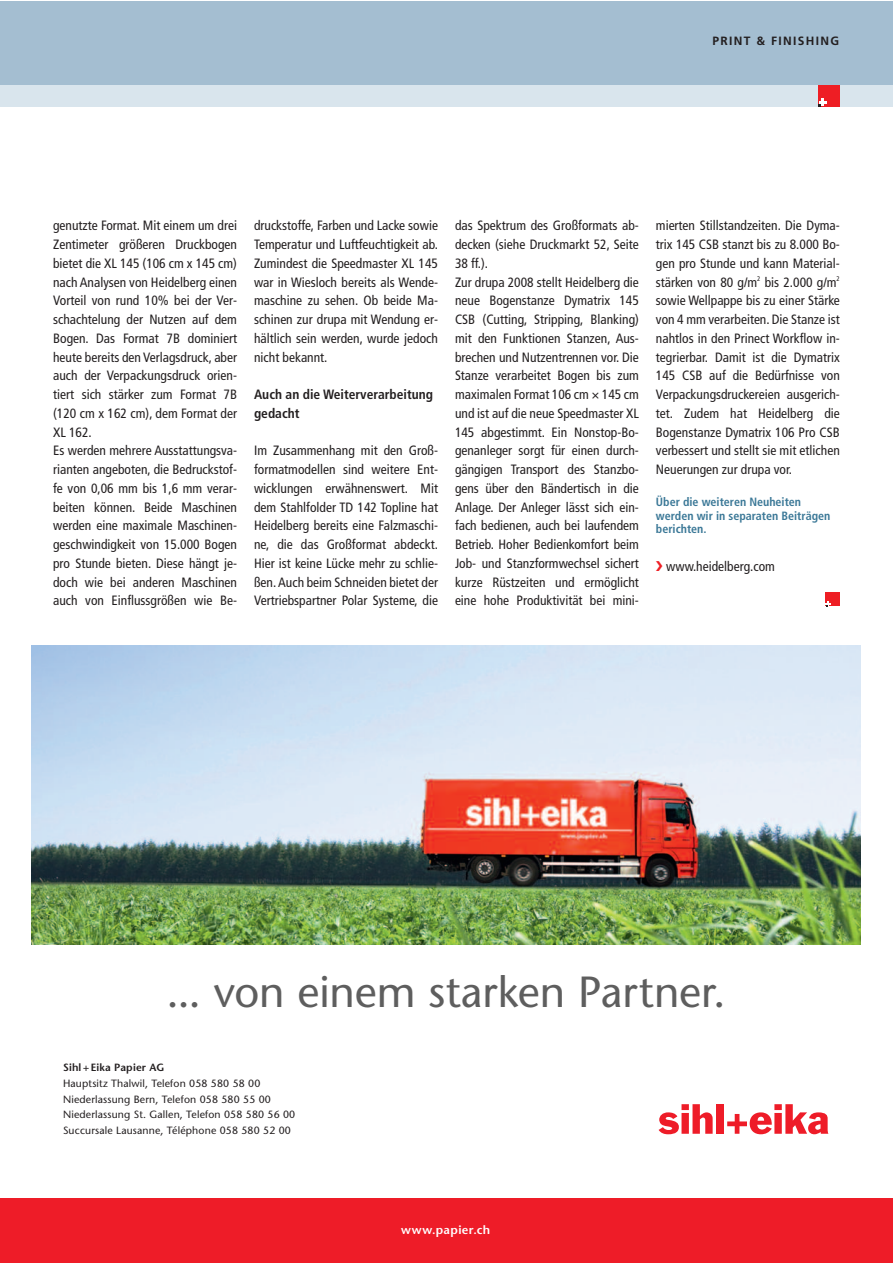
<style>
.page{position:relative;width:893px;height:1263px;background:#fff}
.page>*{position:absolute;margin:0;border:0;box-sizing:border-box;transform-origin:0 0}
.t1{font:43.5px "Papyrus Sans Regular+SZUHUV";letter-spacing:-.005em;color:#5e5e5e}
.t2{font:condensed 13.5px/18.8px "Frutiger";color:#231f20;text-align:justify}
.t3{font:700 condensed 13.5px/18.8px "Frutiger";color:#231f20}
.t4{font:700 condensed 12px/13.5px "Frutiger";color:#3b7897}
.t5{font:700 12px "Frutiger CE";letter-spacing:.11em;color:#231f20}
.t6{font:12px "Papyrus Sans Semi Bold+ESUXZA";letter-spacing:.035em;color:#fff}
.t7{font:10.5px/15.8px "Papyrus Sans Regular+SZUHUV";letter-spacing:.015em;color:#231f20}
.t8{font:10.5px "Papyrus Sans Semi Bold+ESUXZA";letter-spacing:.015em;color:#231f20}
</style>
<div class="page">
<div style="left:0;top:1px;width:892px;height:84px;background:#a4bed1"></div>
<div style="left:0;top:85px;width:892px;height:21px;background:#d9e5ed"></div>
<div style="left:826px;top:592px;width:14px;height:14px;background:#ee1e24"></div>
<svg style="left:826px;top:601px;width:5px;height:5px"></svg>
<div style="left:819px;top:85px;width:21px;height:21px;background:#ee1e24"></div>
<svg style="left:819px;top:98px;width:7px;height:8px"></svg>
<div style="left:0;top:1198px;width:892px;height:65px;background:#ee1c28"></div>
<svg style="left:659px;top:1104px;width:54px;height:30px"></svg>
<div style="left:716px;top:1104px;width:8px;height:30px;background:#ee1c28"></div>
<svg style="left:727px;top:1104px;width:101px;height:30px"></svg>
<img style="left:31px;top:645px;width:829px;height:299px">
<p class="t5" style="left:713px;top:34px;width:128px">PRINT &amp; FINISHING</p>
<p class="t2" style="left:53px;top:216px;width:185px;text-align:left">genutzte Format. Mit einem um drei<br>Zentimeter größeren Druckbogen bietet die XL 145 (106 cm x 145 cm) nach Analysen von Heidelberg einen<br>Vorteil von rund 10% bei der Ver&shy;schachtelung der Nutzen auf dem<br>Bogen. Das Format 7B dominiert heute bereits den Verlagsdruck, aber auch der Verpackungsdruck orien&shy;tiert sich stärker zum Format 7B (120 cm x 162 cm), dem Format der<br>XL 162.<br>Es werden mehrere Ausstattungsva&shy;rianten angeboten, die Bedruckstof&shy;fe von 0,06 mm bis 1,6 mm verar&shy;beiten können. Beide Maschinen werden eine maximale Maschinen&shy;geschwindigkeit von 15.000 Bogen pro Stunde bieten. Diese hängt je&shy;doch wie bei anderen Maschinen auch von Einflussgrößen wie Be-</p>
<p class="t2" style="left:254px;top:216px;width:185px">druckstoffe, Farben und Lacke sowie Temperatur und Luftfeuchtigkeit ab.<br>Zumindest die Speedmaster XL 145 war in Wiesloch bereits als Wende&shy;maschine zu sehen. Ob beide Ma&shy;schinen zur drupa mit Wendung er&shy;hältlich sein werden, wurde jedoch nicht bekannt.</p>
<p class="t3" style="left:254px;top:385px;width:181px">Auch an die Weiterverarbeitung gedacht</p>
<p class="t2" style="left:254px;top:441px;width:185px">Im Zusammenhang mit den Groß&shy;formatmodellen sind weitere Ent&shy;wicklungen erwähnenswert. Mit dem Stahlfolder TD 142 Topline hat Heidelberg bereits eine Falzmaschi&shy;ne, die das Großformat abdeckt.<br>Hier ist keine Lücke mehr zu schlie&shy;ßen.Auch beim Schneiden bietet der Vertriebspartner Polar Systeme, die</p>
<p class="t2" style="left:455px;top:216px;width:185px;text-align:left">das Spektrum des Großformats ab&shy;decken (siehe Druckmarkt 52, Seite<br>38 ff.).<br>Zur drupa 2008 stellt Heidelberg die neue Bogenstanze Dymatrix 145<br>CSB (Cutting, Stripping, Blanking) mit den Funktionen Stanzen, Aus&shy;brechen und Nutzentrennen vor. Die<br>Stanze verarbeitet Bogen bis zum maximalen Format 106 cm × 145 cm und ist auf die neue Speedmaster XL<br>145 abgestimmt. Ein Nonstop-Bo&shy;genanleger sorgt für einen durch&shy;gängigen Transport des Stanzbo&shy;gens über den Bändertisch in die<br>Anlage. Der Anleger lässt sich ein&shy;fach bedienen, auch bei laufendem<br>Betrieb. Hoher Bedienkomfort beim<br>Job- und Stanzformwechsel sichert kurze Rüstzeiten und ermöglicht eine hohe Produktivität bei mini-</p>
<p class="t2" style="left:656px;top:216px;width:185px">mierten Stillstandzeiten. Die Dyma&shy;trix 145 CSB stanzt bis zu 8.000 Bo&shy;gen pro Stunde und kann Material&shy;stärken von 80 g/m<sup>2</sup> bis 2.000 g/m<sup>2 </sup>sowie Wellpappe bis zu einer Stärke von 4 mm verarbeiten. Die Stanze ist nahtlos in den Prinect Workflow in&shy;tegrierbar. Damit ist die Dymatrix 145 CSB auf die Bedürfnisse von Verpackungsdruckereien ausgerich&shy;tet. Zudem hat Heidelberg die Bogenstanze Dymatrix 106 Pro CSB verbessert und stellt sie mit etlichen Neuerungen zur drupa vor.</p>
<p class="t4" style="left:656px;top:495px;width:176px">Über die weiteren Neuheiten werden wir in separaten Beiträgen berichten.</p>
<p class="t2" style="left:666px;top:557px;width:110px">www.heidelberg.com</p>
<h1 class="t1" style="left:166px;top:965px;width:561px">... von einem starken Partner.</h1>
<p class="t8" style="left:63px;top:1061px;width:103px">Sihl + Eika Papier AG</p>
<p class="t7" style="left:63px;top:1075px;width:234px">Hauptsitz Thalwil, Telefon 058 580 58 00<br>Niederlassung Bern, Telefon 058 580 55 00<br>Niederlassung St. Gallen, Telefon 058 580 56 00<br>Succursale Lausanne, Téléphone 058 580 52 00</p>
<p class="t6" style="left:401px;top:1223px;width:91px">www.papier.ch</p>
</div>
